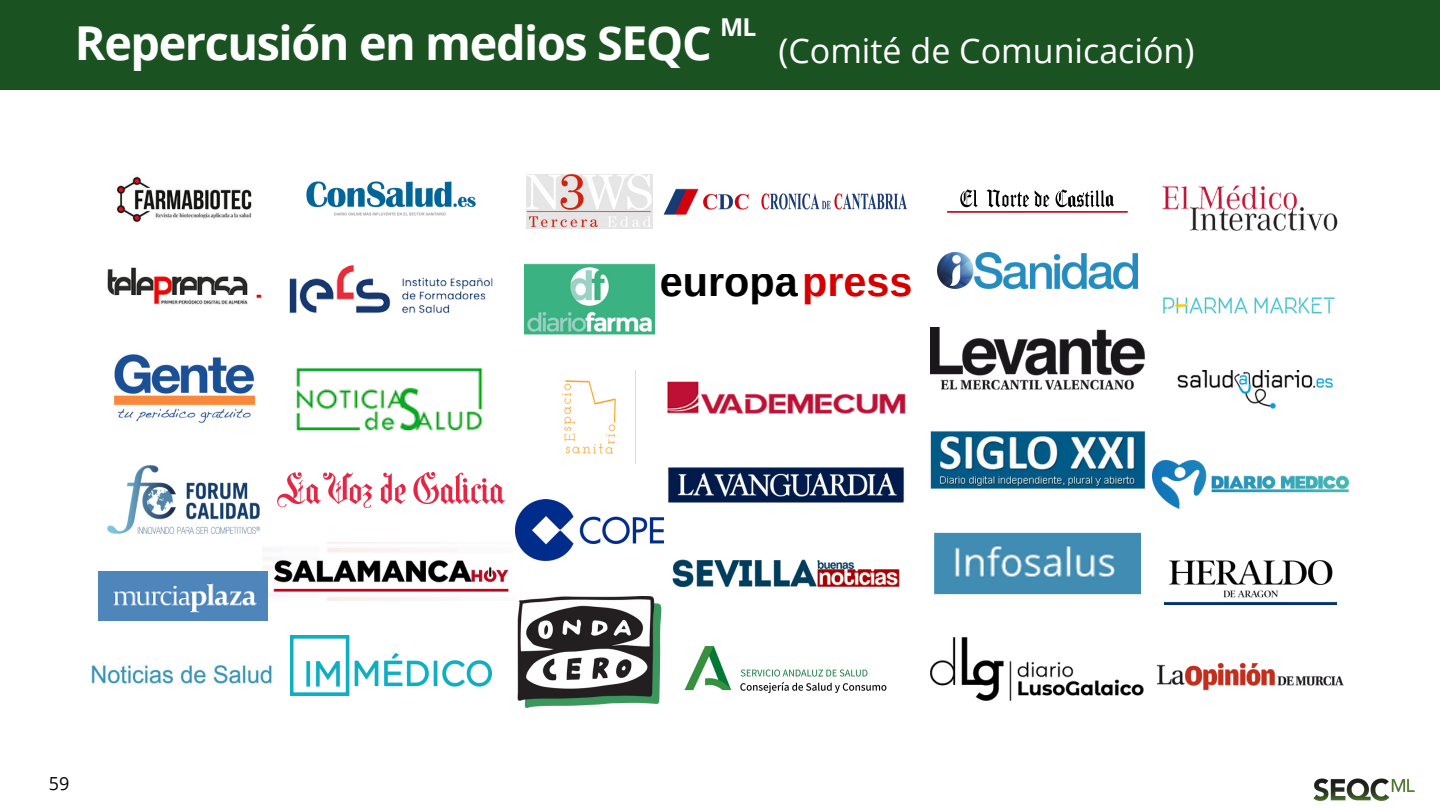
<style>
.page{position:relative;width:1440px;height:810px;background:#fff}
.page>*{position:absolute;margin:0;border:0;box-sizing:border-box;transform-origin:0 0}
.t1{font:700 46.7px "Open Sans";letter-spacing:-.03em;color:#fff}
.t2{font:700 41.2px "Liberation Sans";color:#000}
.t3{font:34px "Open Sans";color:#fff}
.t4{font:700 24.6px "Open Sans";color:#fff}
.t5{font:18px "Open Sans";color:#010101}
.s1{color:#d40000}
</style>
<div class="page">
<div style="left:0;top:0;width:1440px;height:89px;background:#1a5221"></div>
<img style="left:117px;top:175px;width:135px;height:48px">
<img style="left:306px;top:181px;width:170px;height:35px">
<img style="left:527px;top:174px;width:126px;height:54px">
<img style="left:663px;top:188px;width:244px;height:27px">
<svg style="left:960px;top:189px;width:154px;height:19px"></svg>
<hr style="left:947px;top:211px;width:181px;height:2px;background:#c80019">
<img style="left:938px;top:252px;width:199px;height:36px">
<img style="left:525px;top:264px;width:129px;height:70px">
<img style="left:289px;top:265px;width:204px;height:49px">
<img style="left:930px;top:327px;width:215px;height:63px">
<img style="left:667px;top:381px;width:239px;height:33px">
<img style="left:930px;top:431px;width:216px;height:59px">
<img style="left:935px;top:532px;width:206px;height:63px">
<img style="left:295px;top:367px;width:188px;height:64px">
<img style="left:668px;top:467px;width:236px;height:36px">
<img style="left:672px;top:559px;width:227px;height:29px">
<img style="left:277px;top:473px;width:227px;height:34px">
<img style="left:107px;top:267px;width:155px;height:38px">
<img style="left:113px;top:354px;width:143px;height:70px">
<img style="left:262px;top:548px;width:247px;height:52px">
<img style="left:684px;top:646px;width:203px;height:47px">
<img style="left:107px;top:466px;width:153px;height:67px">
<img style="left:290px;top:636px;width:202px;height:59px">
<img style="left:1162px;top:185px;width:176px;height:47px">
<img style="left:1162px;top:297px;width:173px;height:17px">
<img style="left:1177px;top:371px;width:155px;height:38px">
<img style="left:561px;top:370px;width:75px;height:93px">
<img style="left:1153px;top:460px;width:195px;height:49px">
<img style="left:516px;top:499px;width:148px;height:62px">
<img style="left:1164px;top:560px;width:172px;height:44px">
<img style="left:931px;top:637px;width:213px;height:64px">
<img style="left:98px;top:572px;width:170px;height:48px">
<img style="left:517px;top:596px;width:145px;height:111px">
<img style="left:91px;top:664px;width:181px;height:21px">
<img style="left:1157px;top:662px;width:187px;height:29px">
<img style="left:1313px;top:778px;width:102px;height:23px">
<p class="t1" style="left:75px;top:10px;width:638px">Repercusión en medios SEQC</p>
<p class="t4" style="left:720px;top:9px;width:38px">ML</p>
<p class="t3" style="left:778px;top:26px;width:418px">(Comité de Comunicación)</p>
<p class="t2" style="left:660px;top:259px;width:254px">europa<span class="s1">press</span></p>
<p class="t5" style="left:49px;top:770px;width:22px">59</p>
</div>
